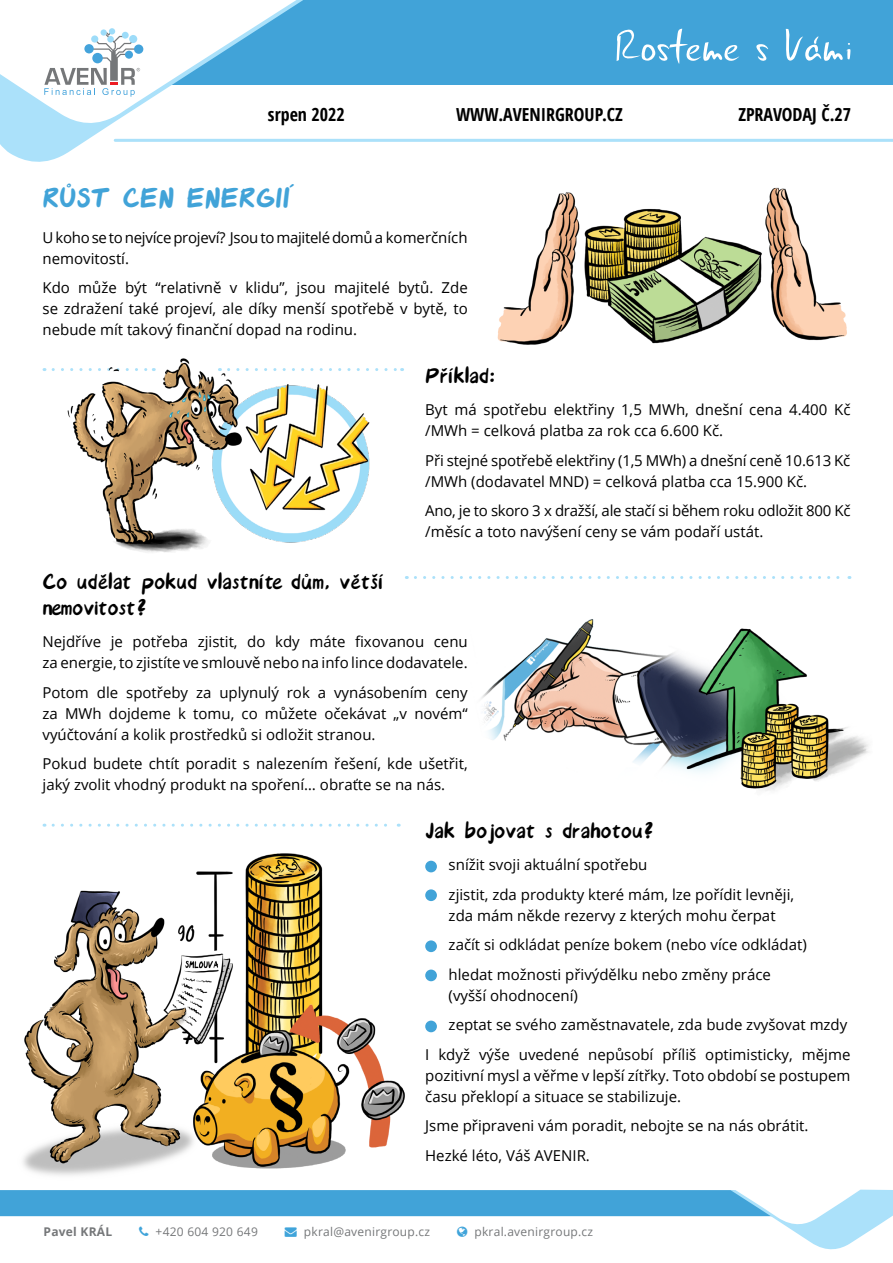
<style>
.page{position:relative;width:893px;height:1263px;background:#fff}
.page>*{position:absolute;margin:0;border:0;box-sizing:border-box;transform-origin:0 0}
.t1{font:36px "Avenir Font";letter-spacing:-.01em;color:#41a3d8}
.t2{font:28.5px/25.5px "Avenir Font";letter-spacing:-.01em;color:#000}
.t3{font:700 condensed 18px "Open Sans";color:#000}
.t4{font:15px/21px "Open Sans";color:#000}
.t5{font:15px/21px "Open Sans";letter-spacing:-.02em;color:#000}
.t6{font:12px "Open Sans";letter-spacing:.02em;color:#757779}
.t7{font:700 12px "Open Sans";letter-spacing:.02em;color:#757779}
.s1{color:#40a4da}
</style>
<div class="page">
<div style="left:22px;top:0;width:871px;height:85px;background:#41a3d8"></div>
<svg style="left:0;top:0;width:328px;height:162px"></svg>
<svg style="left:617px;top:29px;width:123px;height:35px"></svg>
<svg style="left:756px;top:44px;width:13px;height:17px"></svg>
<svg style="left:786px;top:29px;width:64px;height:32px"></svg>
<svg style="left:0;top:0;width:302px;height:129px"></svg>
<hr style="left:115px;top:139px;width:778px;height:3px;background:#abe1fa">
<img style="left:481px;top:619px;width:188px;height:148px">
<svg style="left:53px;top:824px;width:346px;height:3px"></svg>
<svg style="left:415px;top:576px;width:435px;height:3px"></svg>
<div style="left:425px;top:861px;width:12px;height:11px;background:#41a3d8;border-radius:50%"></div>
<div style="left:425px;top:889px;width:12px;height:12px;background:#41a3d8;border-radius:50%"></div>
<div style="left:425px;top:940px;width:12px;height:12px;background:#41a3d8;border-radius:50%"></div>
<div style="left:425px;top:969px;width:12px;height:12px;background:#41a3d8;border-radius:50%"></div>
<div style="left:425px;top:1020px;width:12px;height:12px;background:#41a3d8;border-radius:50%"></div>
<img style="left:497px;top:187px;width:350px;height:158px">
<img style="left:669px;top:628px;width:200px;height:163px">
<img style="left:196px;top:853px;width:127px;height:112px">
<img style="left:261px;top:965px;width:144px;height:204px">
<img style="left:23px;top:877px;width:238px;height:299px">
<img style="left:249px;top:368px;width:152px;height:175px">
<img style="left:61px;top:358px;width:188px;height:194px">
<svg style="left:0;top:1189px;width:893px;height:61px"></svg>
<p class="t3" style="left:268px;top:101px;width:78px">srpen 2022</p>
<p class="t3" style="left:456px;top:101px;width:168px">WWW.AVENIRGROUP.CZ</p>
<p class="t3" style="left:738px;top:101px;width:114px">ZPRAVODAJ Č.27</p>
<h1 class="t1" style="left:43px;top:183px;width:254px">RŮST CEN ENERGIÍ</h1>
<p class="t5" style="left:43px;top:226px;width:427px">U koho se to nejvíce projeví? Jsou to majitelé domů a komerčních nemovitostí.</p>
<p class="t4" style="left:43px;top:277px;width:427px;text-align:justify">Kdo může být “relativně v klidu”, jsou majitelé bytů. Zde se zdražení také projeví, ale díky menší spotřebě v bytě, to nebude mít takový finanční dopad na rodinu.</p>
<h2 class="t2" style="left:425px;top:363px;width:72px">Příklad:</h2>
<p class="t4" style="left:425px;top:399px;width:427px">Byt má spotřebu elektřiny 1,5 MWh, dnešní cena 4.400 Kč /MWh = celková platba za rok cca 6.600 Kč.</p>
<p class="t4" style="left:425px;top:449px;width:427px">Při stejné spotřebě elektřiny (1,5 MWh) a dnešní ceně 10.613 Kč /MWh (dodavatel MND) = celková platba cca 15.900 Kč.</p>
<p class="t5" style="left:425px;top:500px;width:427px">Ano, je to skoro 3 x dražší, ale stačí si během roku odložit 800 Kč /měsíc a toto navýšení ceny se vám podaří ustát.</p>
<h2 class="t2" style="left:43px;top:570px;width:343px">Co udělat pokud vlastníte dům, větší nemovitost?</h2>
<p class="t4" style="left:43px;top:631px;width:427px">Nejdříve je potřeba zjistit, do kdy máte fixovanou cenu za energie, to zjistíte ve smlouvě nebo na info lince dodavatele.</p>
<p class="t4" style="left:43px;top:681px;width:427px;text-align:justify">Potom dle spotřeby za uplynulý rok a vynásobením ceny za MWh dojdeme k tomu, co můžete očekávat „v novém“ vyúčtování a kolik prostředků si odložit stranou.</p>
<p class="t4" style="left:43px;top:753px;width:427px">Pokud budete chtít poradit s nalezením řešení, kde ušetřit, jaký zvolit vhodný produkt na spoření… obraťte se na nás.</p>
<h2 class="t2" style="left:425px;top:818px;width:231px">Jak bojovat s drahotou?</h2>
<p class="t4" style="left:449px;top:850px;width:347px;line-height:29.5px">snížit svoji aktuální spotřebu<br>zjistit, zda produkty které mám, lze pořídit levněji,</p>
<p class="t4" style="left:449px;top:900px;width:360px;line-height:29.5px">zda mám někde rezervy z kterých mohu čerpat začít si odkládat peníze bokem (nebo více odkládat) hledat možnosti přivýdělku nebo změny práce</p>
<p class="t4" style="left:449px;top:984px;width:131px">(vyšší ohodnocení)</p>
<p class="t4" style="left:449px;top:1014px;width:400px">zeptat se svého zaměstnavatele, zda bude zvyšovat mzdy</p>
<p class="t4" style="left:425px;top:1043px;width:427px">I když výše uvedené nepůsobí příliš optimisticky, mějme</p>
<p class="t4" style="left:425px;top:1064px;width:427px">pozitivní mysl a věřme v lepší zítřky. Toto období se postupem času překlopí a situace se stabilizuje.</p>
<p class="t4" style="left:425px;top:1111px;width:385px;line-height:29.5px">Jsme připraveni vám poradit, nebojte se na nás obrátit.<br>Hezké léto, Váš AVENIR.</p>
<p class="t7" style="left:44px;top:1223px;width:70px">Pavel KRÁL</p>
<p class="t6" style="left:156px;top:1223px;width:104px">+420 604 920 649</p>
<p class="t6" style="left:285px;top:1223px;width:147px"><span class="s1">→</span> pkral@avenirgroup.cz</p>
<p class="t6" style="left:474px;top:1223px;width:120px">pkral.avenirgroup.cz</p>
</div>
